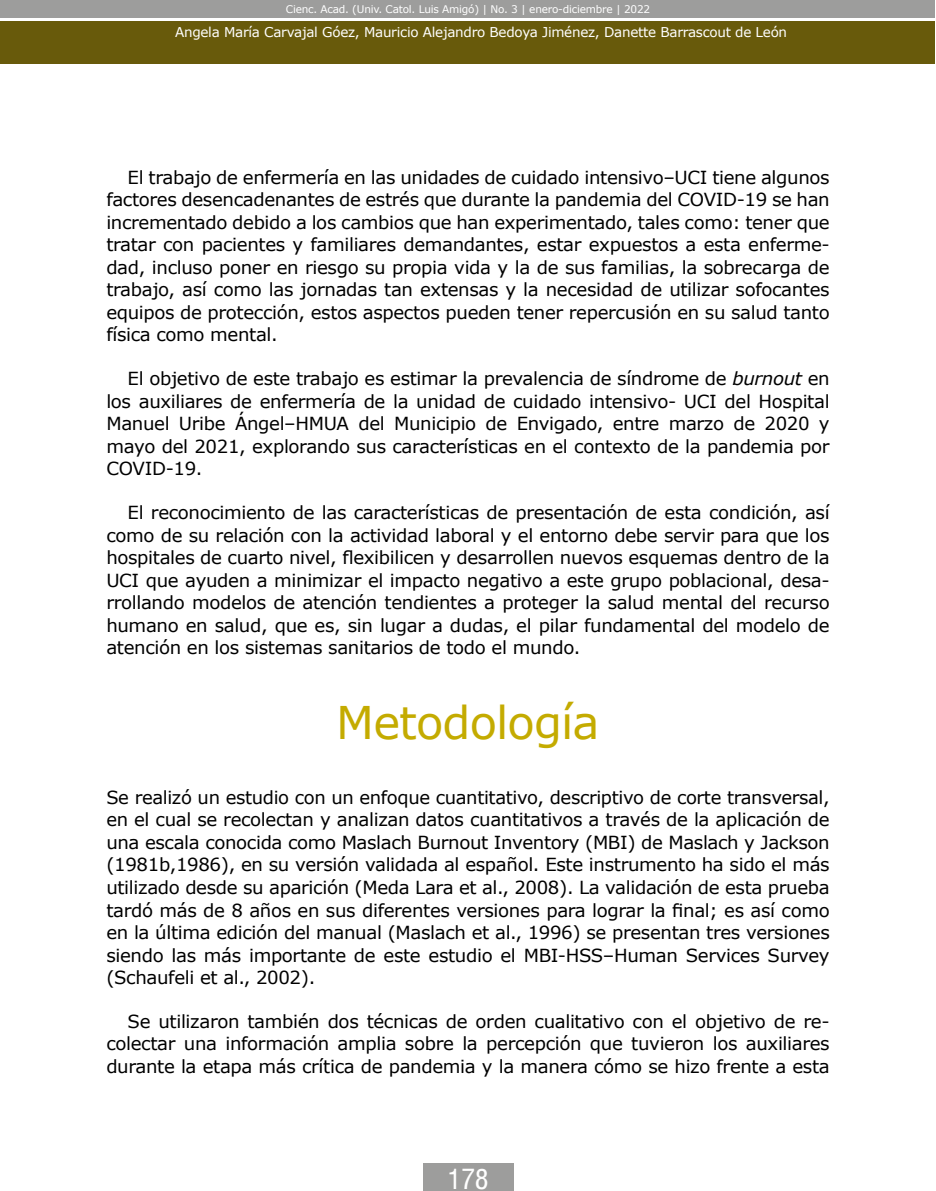
<style>
.page{position:relative;width:936px;height:1191px;background:#fff}
.page>*{position:absolute;margin:0;border:0;box-sizing:border-box;transform-origin:0 0}
.t1{font:45px "Verdana";letter-spacing:-.02em;color:#c4ab00}
.t2{font:27px "Arena Condensed";color:#fff}
.t3{font:18px/22.5px "Verdana";letter-spacing:-.02em;color:#000;text-align:justify}
.t4{font:13.5px "Verdana";letter-spacing:-.02em;color:#fff}
.t5{font:10.5px "Verdana";letter-spacing:-.02em;color:#fff}
.s1{font-style:italic}
</style>
<div class="page">
<div style="left:0;top:21px;width:934px;height:43px;background:#685a0b"></div>
<div style="left:0;top:0;width:934px;height:18px;background:#9d9d9c"></div>
<div style="left:423px;top:1163px;width:90px;height:28px;background:#9d9d9c"></div>
<p class="t5" style="left:286px;top:2px;width:366px">Cienc. Acad. (Univ. Catol. Luis Amigó) | No. 3 | enero-diciembre | 2022</p>
<p class="t4" style="left:175px;top:23px;width:613px">Angela María Carvajal Góez, Mauricio Alejandro Bedoya Jiménez, Danette Barrascout de León</p>
<p class="t3" style="left:106px;top:166px;width:725px;text-indent:21px">El trabajo de enfermería en las unidades de cuidado intensivo–UCI tiene algunos factores desencadenantes de estrés que durante la pandemia del COVID-19 se han incrementado debido a los cambios que han experimentado, tales como: tener que tratar con pacientes y familiares demandantes, estar expuestos a esta enferme&shy;dad, incluso poner en riesgo su propia vida y la de sus familias, la sobrecarga de trabajo, así como las jornadas tan extensas y la necesidad de utilizar sofocantes equipos de protección, estos aspectos pueden tener repercusión en su salud tanto física como mental.</p>
<p class="t3" style="left:106px;top:367px;width:724px;text-indent:21px">El objetivo de este trabajo es estimar la prevalencia de síndrome de <span class="s1">burnout</span> en los auxiliares de enfermería de la unidad de cuidado intensivo- UCI del Hospital Manuel Uribe Ángel–HMUA del Municipio de Envigado, entre marzo de 2020 y mayo del 2021, explorando sus características en el contexto de la pandemia por COVID-19.</p>
<p class="t3" style="left:106px;top:501px;width:724px;text-indent:21px">El reconocimiento de las características de presentación de esta condición, así como de su relación con la actividad laboral y el entorno debe servir para que los hospitales de cuarto nivel, flexibilicen y desarrollen nuevos esquemas dentro de la UCI que ayuden a minimizar el impacto negativo a este grupo poblacional, desa&shy;rrollando modelos de atención tendientes a proteger la salud mental del recurso humano en salud, que es, sin lugar a dudas, el pilar fundamental del modelo de atención en los sistemas sanitarios de todo el mundo.</p>
<h1 class="t1" style="left:336px;top:691px;width:265px">Metodología</h1>
<p class="t3" style="left:106px;top:786px;width:725px">Se realizó un estudio con un enfoque cuantitativo, descriptivo de corte transversal, en el cual se recolectan y analizan datos cuantitativos a través de la aplicación de una escala conocida como Maslach Burnout Inventory (MBI) de Maslach y Jackson (1981b,1986), en su versión validada al español. Este instrumento ha sido el más utilizado desde su aparición (Meda Lara et al., 2008). La validación de esta prueba tardó más de 8 años en sus diferentes versiones para lograr la final; es así como en la última edición del manual (Maslach et al., 1996) se presentan tres versiones siendo las más importante de este estudio el MBI-HSS–Human Services Survey (Schaufeli et al., 2002).</p>
<p class="t3" style="left:106px;top:1009px;width:724px;text-indent:21px">Se utilizaron también dos técnicas de orden cualitativo con el objetivo de re&shy;colectar una información amplia sobre la percepción que tuvieron los auxiliares durante la etapa más crítica de pandemia y la manera cómo se hizo frente a esta</p>
<h2 class="t2" style="left:447px;top:1163px;width:42px">178</h2>
</div>
